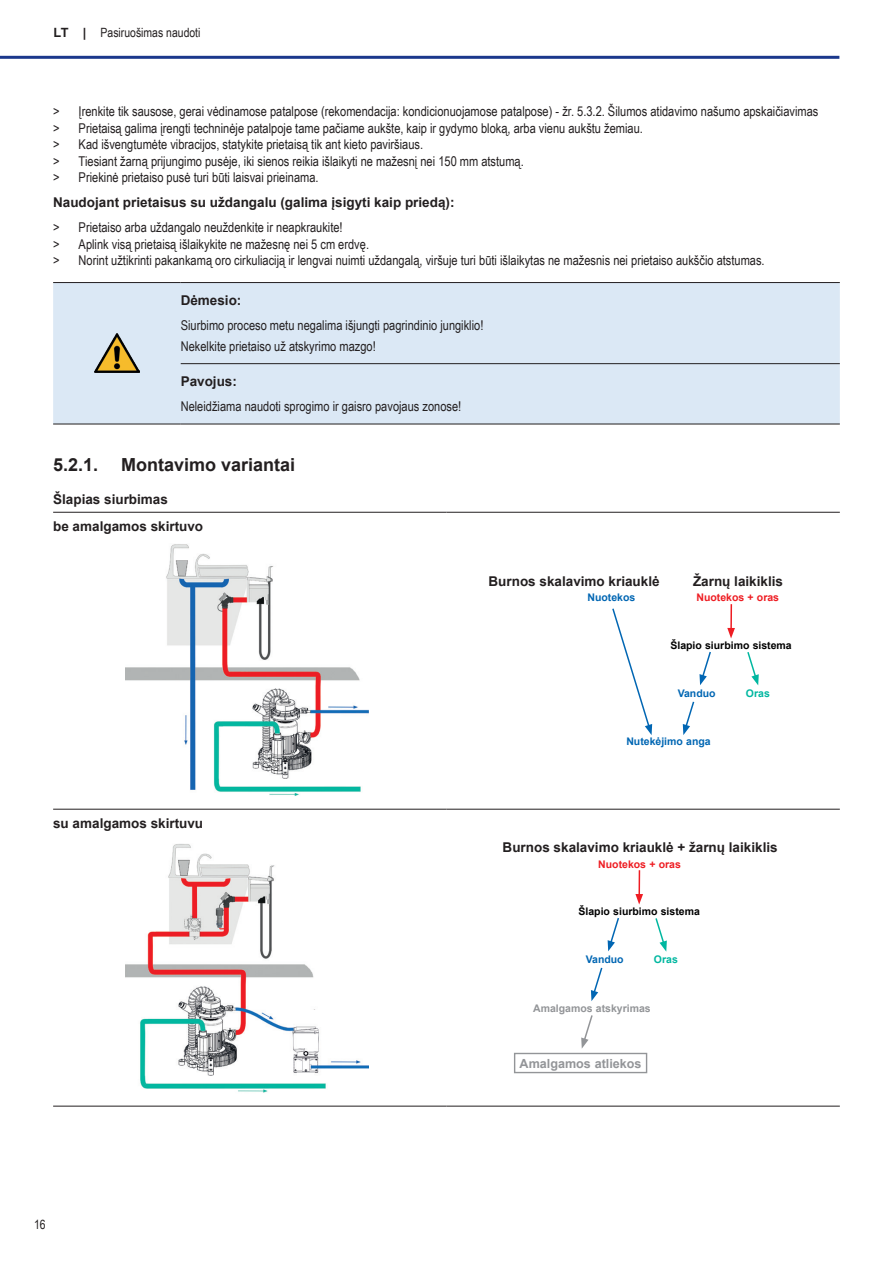
<style>
.page{position:relative;width:893px;height:1263px;background:#fff}
.page>*{position:absolute;margin:0;border:0;box-sizing:border-box;transform-origin:0 0}
.t1{font:700 18px "Arial";color:#231f20}
.text{font:13.5px "Arial Narrow";color:#231f20}
.text_fett{font:700 13.5px "Arial";color:#231f20}
.t2{font:12.75px "Arial Narrow";color:#231f20}
.t3{font:700 12.6px "Arial";color:#939598}
.t4{font:700 10.5px "Arial";color:#000001}
.t5{font:700 10.5px "Arial";color:#0166b3}
.t6{font:700 10.5px "Arial";color:#ee1d23}
.t7{font:700 10.5px "Arial";color:#939598}
.t8{font:700 10.5px "Arial";color:#00b7a0}
.s1{font-family:"Arial";font-weight:700}
</style>
<div class="page">
<div style="left:53px;top:283px;width:787px;height:141px;background:#dbe8f5"></div>
<hr style="left:53px;top:282px;width:128px;height:1px;background:#231f20">
<hr style="left:181px;top:282px;width:659px;height:1px;background:#231f20">
<hr style="left:181px;top:363px;width:659px;height:1px;background:#231f20">
<hr style="left:53px;top:424px;width:128px;height:1px;background:#231f20">
<hr style="left:181px;top:424px;width:659px;height:1px;background:#231f20">
<img style="left:95px;top:334px;width:44px;height:39px">
<hr style="left:446px;top:512px;width:394px;height:1px;background:#231f20">
<hr style="left:446px;top:809px;width:394px;height:1px;background:#231f20">
<hr style="left:446px;top:1106px;width:394px;height:1px;background:#231f20">
<hr style="left:53px;top:512px;width:393px;height:1px;background:#231f20">
<hr style="left:53px;top:809px;width:393px;height:1px;background:#231f20">
<hr style="left:53px;top:1106px;width:393px;height:1px;background:#231f20">
<img style="left:126px;top:544px;width:242px;height:252px">
<svg style="left:699px;top:651px;width:12px;height:34px"></svg>
<svg style="left:747px;top:652px;width:12px;height:33px"></svg>
<hr style="left:730px;top:604px;width:2px;height:26px;background:#ee1d23">
<svg style="left:727px;top:628px;width:8px;height:10px"></svg>
<svg style="left:683px;top:701px;width:12px;height:34px"></svg>
<svg style="left:612px;top:608px;width:40px;height:127px"></svg>
<img style="left:126px;top:844px;width:242px;height:249px">
<svg style="left:608px;top:918px;width:11px;height:33px"></svg>
<hr style="left:638px;top:870px;width:2px;height:26px;background:#ee1d23">
<svg style="left:635px;top:894px;width:8px;height:10px"></svg>
<svg style="left:591px;top:967px;width:12px;height:34px"></svg>
<svg style="left:655px;top:918px;width:12px;height:34px"></svg>
<div style="left:514px;top:1053px;width:133px;height:20px;border:1px solid #939598"></div>
<svg style="left:581px;top:1015px;width:12px;height:34px"></svg>
<hr style="left:0;top:56px;width:839px;height:3px;background:#1b388c">
<p class="t2" style="left:53px;top:24px;width:149px"><span class="s1">LT |</span> Pasiruošimas naudoti</p>
<p class="text" style="left:53px;top:101px;width:767px">&gt; Įrenkite tik sausose, gerai vėdinamose patalpose (rekomendacija: kondicionuojamose patalpose) - žr. 5.3.2. Šilumos atidavimo našumo apskaičiavimas</p>
<p class="text" style="left:53px;top:118px;width:591px">&gt; Prietaisą galima įrengti techninėje patalpoje tame pačiame aukšte, kaip ir gydymo bloką, arba vienu aukštu žemiau.</p>
<p class="text" style="left:53px;top:134px;width:372px">&gt; Kad išvengtumėte vibracijos, statykite prietaisą tik ant kieto paviršiaus.</p>
<p class="text" style="left:53px;top:151px;width:472px">&gt; Tiesiant žarną prijungimo pusėje, iki sienos reikia išlaikyti ne mažesnį nei 150 mm atstumą.</p>
<p class="text" style="left:53px;top:167px;width:267px">&gt; Priekinė prietaiso pusė turi būti laisvai prieinama.</p>
<p class="text_fett" style="left:53px;top:193px;width:403px">Naudojant prietaisus su uždangalu (galima įsigyti kaip priedą):</p>
<p class="text" style="left:53px;top:217px;width:291px">&gt; Prietaiso arba uždangalo neuždenkite ir neapkraukite!</p>
<p class="text" style="left:53px;top:234px;width:317px">&gt; Aplink visą prietaisą išlaikykite ne mažesnę nei 5 cm erdvę.</p>
<p class="text" style="left:53px;top:250px;width:713px">&gt; Norint užtikrinti pakankamą oro cirkuliaciją ir lengvai nuimti uždangalą, viršuje turi būti išlaikytas ne mažesnis nei prietaiso aukščio atstumas.</p>
<p class="text_fett" style="left:181px;top:291px;width:62px">Dėmesio:</p>
<p class="text" style="left:181px;top:315px;width:304px">Siurbimo proceso metu negalima išjungti pagrindinio jungiklio!</p>
<p class="text" style="left:181px;top:336px;width:197px">Nekelkite prietaiso už atskyrimo mazgo!</p>
<p class="text_fett" style="left:181px;top:372px;width:58px">Pavojus:</p>
<p class="text" style="left:181px;top:397px;width:282px">Neleidžiama naudoti sprogimo ir gaisro pavojaus zonose!</p>
<p class="t1" style="left:53px;top:452px;width:47px">5.2.1.</p>
<p class="t1" style="left:121px;top:452px;width:176px">Montavimo variantai</p>
<p class="text_fett" style="left:53px;top:489px;width:116px">Šlapias siurbimas</p>
<p class="text_fett" style="left:53px;top:516px;width:152px">be amalgamos skirtuvo</p>
<p class="text_fett" style="left:53px;top:813px;width:152px">su amalgamos skirtuvu</p>
<p class="text_fett" style="left:488px;top:572px;width:173px">Burnos skalavimo kriauklė</p>
<p class="t5" style="left:587px;top:590px;width:49px">Nuotekos</p>
<p class="text_fett" style="left:693px;top:571px;width:92px">Žarnų laikiklis</p>
<p class="t6" style="left:697px;top:590px;width:84px">Nuotekos + oras</p>
<p class="t4" style="left:670px;top:638px;width:123px">Šlapio siurbimo sistema</p>
<p class="t8" style="left:746px;top:686px;width:25px">Oras</p>
<p class="t5" style="left:678px;top:686px;width:39px">Vanduo</p>
<p class="t5" style="left:626px;top:734px;width:86px">Nutekėjimo anga</p>
<p class="text_fett" style="left:503px;top:838px;width:277px">Burnos skalavimo kriauklė + žarnų laikiklis</p>
<p class="t6" style="left:598px;top:856px;width:84px">Nuotekos + oras</p>
<p class="t4" style="left:578px;top:904px;width:123px">Šlapio siurbimo sistema</p>
<p class="t5" style="left:586px;top:952px;width:39px">Vanduo</p>
<p class="t8" style="left:654px;top:952px;width:25px">Oras</p>
<p class="t7" style="left:533px;top:1000px;width:119px">Amalgamos atskyrimas</p>
<p class="t3" style="left:520px;top:1054px;width:124px">Amalgamos atliekos</p>
<p class="t2" style="left:34px;top:1215px;width:13px">16</p>
</div>
